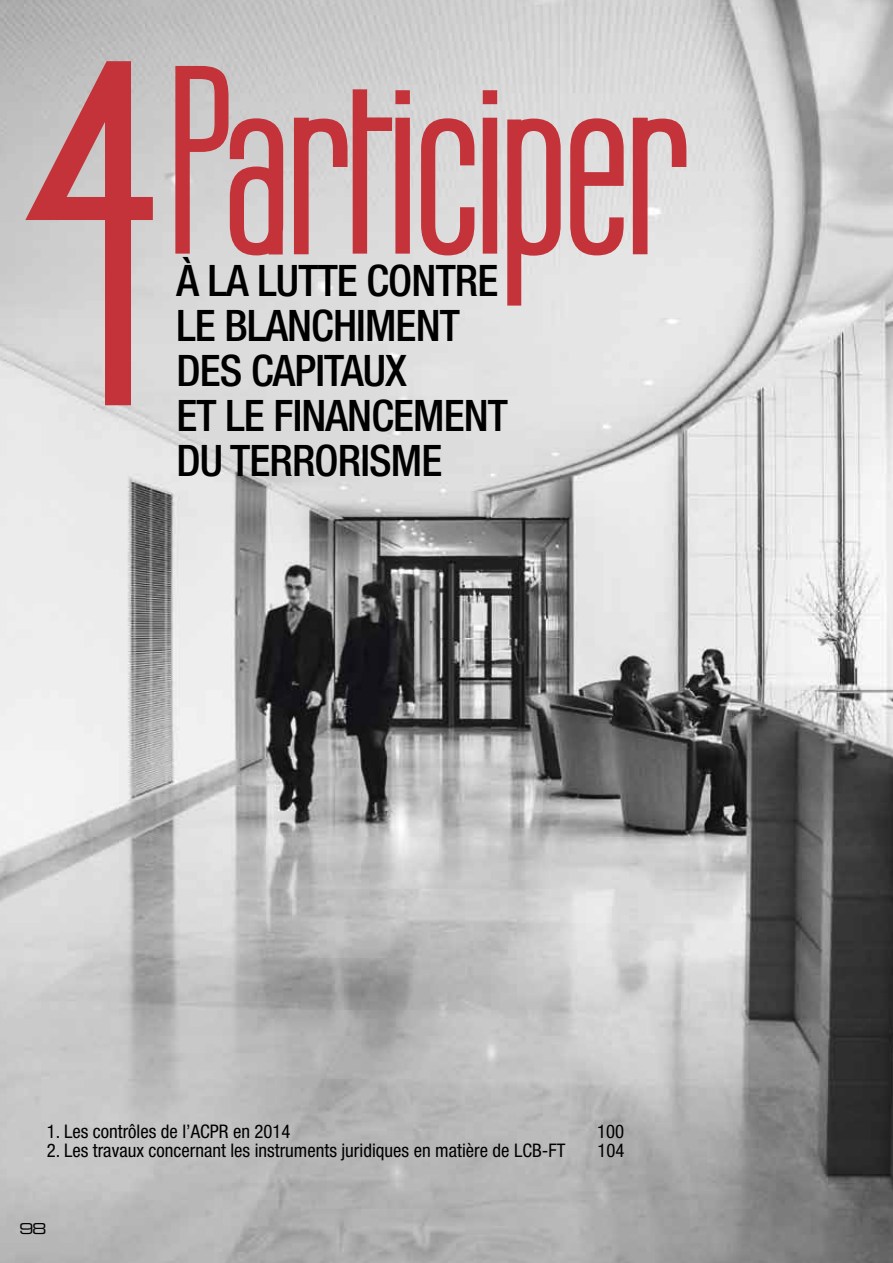
<style>
.page{position:relative;width:893px;height:1263px;background:#fff}
.page>*{position:absolute;margin:0;border:0;box-sizing:border-box;transform-origin:0 0}
.t1{font:700 225px "Labtop";color:#c43339}
.t2{font:500 condensed 43.5px/45px "Helvetica Neue";letter-spacing:-.02em;color:#000}
.t3{font:condensed 18.75px "Helvetica Neue";color:#000}
.t4{font:15px "Eurostile Extended Two";color:#000}
.s1{font-size:412.5px}
</style>
<div class="page">
<img style="left:0;top:0;width:893px;height:1263px">
<h1 class="t1" style="left:34px;top:20px;width:654px"><span class="s1">4</span>Participer</h1>
<h2 class="t2" style="left:176px;top:257px;width:333px">À LA LUTTE CONTRE<br>LE BLANCHIMENT<br>DES CAPITAUX<br>ET LE FINANCEMENT<br>DU TERRORISME</h2>
<p class="t3" style="left:47px;top:1120px;width:245px">1. Les contrôles de l’ACPR en 2014</p>
<p class="t3" style="left:597px;top:1120px;width:28px">100</p>
<p class="t3" style="left:47px;top:1139px;width:511px">2. Les travaux concernant les instruments juridiques en matière de lcb-ft</p>
<p class="t3" style="left:597px;top:1139px;width:28px">104</p>
<p class="t4" style="left:19px;top:1219px;width:29px">98</p>
</div>
